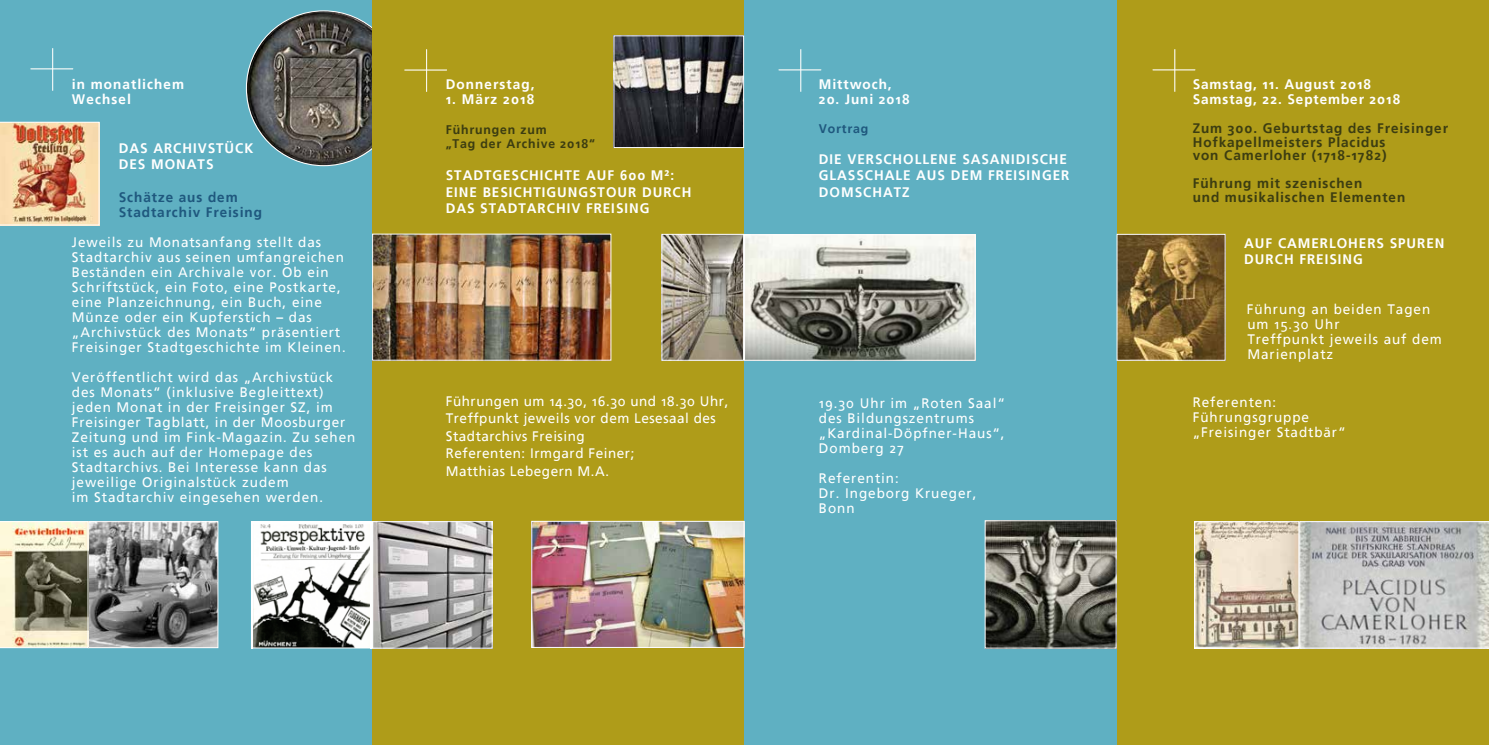
<style>
.page{position:relative;width:1489px;height:745px;background:#fff}
.page>*{position:absolute;margin:0;border:0;box-sizing:border-box;transform-origin:0 0}
.t1{font:13.75px/15px "Frutiger Linotype";letter-spacing:.07em;color:#fff}
.t2{font:700 13.75px/16.2px "Frutiger Linotype";letter-spacing:.07em;color:#fff}
.t3{font:13.75px/17.5px "Frutiger Linotype";letter-spacing:.04em;color:#fff}
.t4{font:700 13.75px/13.8px "Frutiger Linotype";letter-spacing:.07em;color:#3c3d11}
.t5{font:700 13.75px/15px "Frutiger Linotype";letter-spacing:.07em;color:#1f587e}
.t6{font:700 12.5px/13.8px "Frutiger Linotype";letter-spacing:.07em;color:#3c3d11}
.t7{font:700 12.5px "Frutiger Linotype";letter-spacing:.07em;color:#1f587e}
</style>
<div class="page">
<div style="left:0;top:0;width:375px;height:744px;background:#5fb0c2"></div>
<img style="left:246px;top:11px;width:155px;height:154px;border-radius:77px">
<div style="left:372px;top:0;width:1116px;height:744px;background:#af9c19"></div>
<div style="left:744px;top:0;width:372px;height:744px;background:#5fb0c2"></div>
<hr style="left:778px;top:69px;width:43px;height:1px;background:#fff">
<hr style="left:800px;top:49px;width:1px;height:43px;background:#fff">
<hr style="left:404px;top:69px;width:43px;height:1px;background:#fff">
<hr style="left:426px;top:49px;width:1px;height:43px;background:#fff">
<img style="left:615px;top:37px;width:127px;height:109px">
<div style="left:613px;top:35px;width:131px;height:113px;border:1px solid #fff"></div>
<img style="left:253px;top:523px;width:237px;height:123px">
<div style="left:372px;top:521px;width:120px;height:127px;border:1px solid #fff"></div>
<img style="left:663px;top:236px;width:310px;height:122px">
<div style="left:744px;top:234px;width:231px;height:126px;border:1px solid #fff"></div>
<img style="left:986px;top:522px;width:128px;height:124px">
<div style="left:984px;top:520px;width:132px;height:128px;border:1px solid #fff"></div>
<img style="left:1195px;top:523px;width:102px;height:123px">
<div style="left:1193px;top:521px;width:106px;height:127px;border:1px solid #fff"></div>
<svg style="left:1299px;top:521px;width:189px;height:127px"></svg>
<hr style="left:1152px;top:69px;width:43px;height:1px;background:#fff">
<hr style="left:1174px;top:49px;width:1px;height:43px;background:#fff">
<img style="left:1118px;top:236px;width:105px;height:122px">
<hr style="left:31px;top:68px;width:42px;height:1px;background:#fff">
<hr style="left:52px;top:48px;width:1px;height:43px;background:#fff">
<img style="left:533px;top:522px;width:209px;height:123px">
<div style="left:531px;top:520px;width:213px;height:127px;border:1px solid #fff"></div>
<img style="left:0;top:122px;width:100px;height:103px">
<img style="left:90px;top:523px;width:126px;height:122px">
<div style="left:88px;top:521px;width:130px;height:126px;border:1px solid #fff"></div>
<svg style="left:0;top:521px;width:88px;height:126px"></svg>
<img style="left:374px;top:235px;width:235px;height:123px">
<div style="left:661px;top:234px;width:83px;height:126px;border:1px solid #fff"></div>
<div style="left:251px;top:521px;width:122px;height:127px;border:1px solid #fff"></div>
<hr style="left:252px;top:521px;width:120px;height:2px;background:#fff">
<hr style="left:251px;top:522px;width:2px;height:126px;background:#fff">
<hr style="left:370px;top:522px;width:2px;height:126px;background:#fff">
<p class="t2" style="left:72px;top:77px;width:114px;line-height:15px">in monatlichem<br>Wechsel</p>
<p class="t2" style="left:119px;top:140px;width:136px">DAS ARCHIVSTÜCK<br>DES MONATS</p>
<p class="t5" style="left:119px;top:189px;width:144px">Schätze aus dem<br>Stadtarchiv Freising</p>
<p class="t1" style="left:72px;top:234px;width:275px">Jeweils zu Monatsanfang stellt das Stadtarchiv aus seinen umfangreichen Beständen ein Archivale vor. Ob ein Schriftstück, ein Foto, eine Postkarte, eine Planzeichnung, ein Buch, eine Münze oder ein Kupferstich – das „Archivstück des Monats“ präsentiert Freisinger Stadtgeschichte im Kleinen.</p>
<p class="t1" style="left:72px;top:369px;width:285px">Veröffentlicht wird das „Archivstück des Monats“ (inklusive Begleittext) jeden Monat in der Freisinger SZ, im Freisinger Tagblatt, in der Moosburger Zeitung und im Fink-Magazin. Zu sehen ist es auch auf der Homepage des Stadtarchivs. Bei Interesse kann das jeweilige Originalstück zudem<br>im Stadtarchiv eingesehen werden.</p>
<p class="t2" style="left:446px;top:76px;width:90px">Donnerstag,</p>
<p class="t2" style="left:446px;top:91px;width:90px">1. März 2018</p>
<p class="t6" style="left:446px;top:123px;width:151px">Führungen zum<br>„Tag der Archive 2018“</p>
<p class="t2" style="left:446px;top:167px;width:247px">STADTGESCHICHTE AUF 600 M²:<br>EINE BESICHTIGUNGSTOUR DURCH<br>DAS STADTARCHIV FREISING</p>
<p class="t3" style="left:446px;top:392px;width:284px">Führungen um 14.30, 16.30 und 18.30 Uhr,<br>Treffpunkt jeweils vor dem Lesesaal des<br>Stadtarchivs Freising<br>Referenten: Irmgard Feiner;<br>Matthias Lebegern M.A.</p>
<p class="t2" style="left:819px;top:76px;width:74px">Mittwoch,</p>
<p class="t2" style="left:819px;top:91px;width:92px">20. Juni 2018</p>
<p class="t7" style="left:819px;top:121px;width:51px">Vortrag</p>
<p class="t2" style="left:819px;top:151px;width:252px">DIE VERSCHOLLENE SASANIDISCHE<br>GLASSCHALE AUS DEM FREISINGER<br>DOMSCHATZ</p>
<p class="t1" style="left:819px;top:395px;width:187px">19.30 Uhr im „Roten Saal“ des Bildungszentrums „Kardinal-Döpfner-Haus“,<br>Domberg 27</p>
<p class="t1" style="left:819px;top:470px;width:159px">Referentin:<br>Dr. Ingeborg Krueger,<br>Bonn</p>
<p class="t2" style="left:1192px;top:77px;width:209px;line-height:15px">Samstag, 11. August 2018<br>Samstag, 22. September 2018</p>
<p class="t4" style="left:1192px;top:121px;width:257px">Zum 300. Geburtstag des Freisinger<br>Hofkapellmeisters Placidus<br>von Camerloher (1718-1782)</p>
<p class="t4" style="left:1192px;top:176px;width:214px">Führung mit szenischen<br>und musikalischen Elementen</p>
<p class="t2" style="left:1244px;top:235px;width:202px">AUF CAMERLOHERS SPUREN<br>DURCH FREISING</p>
<p class="t1" style="left:1246px;top:302px;width:196px">Führung an beiden Tagen um 15.30 Uhr<br>Treffpunkt jeweils auf dem<br>Marienplatz</p>
<p class="t1" style="left:1192px;top:394px;width:154px">Referenten:<br>Führungsgruppe „Freisinger Stadtbär“</p>
</div>
